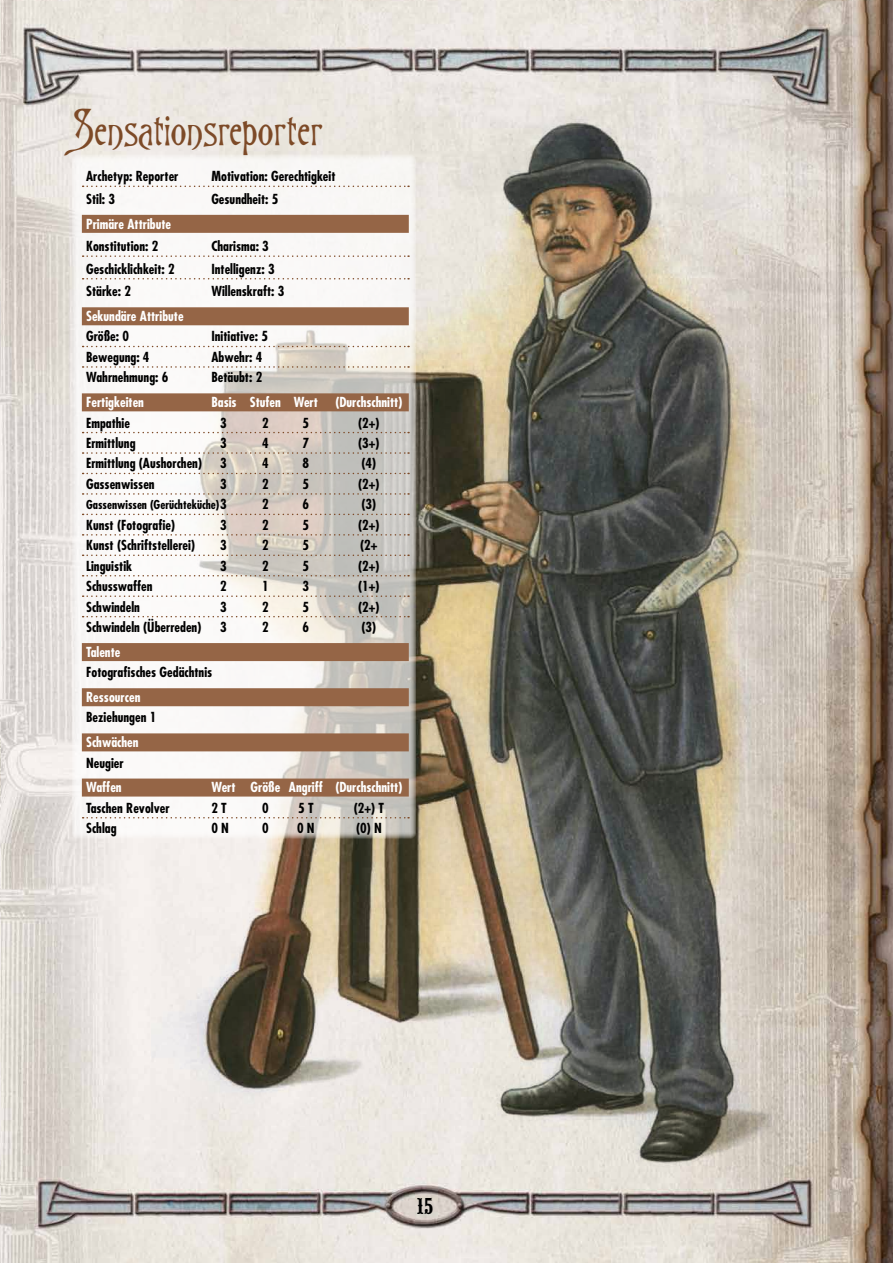
<style>
.page{position:relative;width:893px;height:1263px;background:#fff}
.page>*{position:absolute;margin:0;border:0;box-sizing:border-box;transform-origin:0 0}
.t1{font:45px "Goodfellow";color:#7d4a27}
.t2{font:24px "URW Wood Typ D";color:#000}
.t3{font:700 condensed 13.5px "Futura";color:#000}
.t4{font:700 condensed 13.5px "Futura";color:#fff}
.t5{font:700 condensed 12px "Futura";color:#000}
.s1{font-size:13.5px}
</style>
<div class="page">
<img style="left:0;top:0;width:893px;height:1263px">
<img style="left:151px;top:44px;width:644px;height:1153px">
<svg style="left:72px;top:154px;width:344px;height:685px;fill:#f9f7f6"></svg>
<svg style="left:83px;top:186px;width:326px;height:1px"></svg>
<div style="left:82px;top:215px;width:327px;height:18px;background:#956546"></div>
<svg style="left:83px;top:255px;width:326px;height:2px"></svg>
<svg style="left:83px;top:278px;width:326px;height:1px"></svg>
<div style="left:82px;top:307px;width:327px;height:18px;background:#956546"></div>
<svg style="left:83px;top:346px;width:326px;height:1px"></svg>
<svg style="left:83px;top:366px;width:326px;height:2px"></svg>
<div style="left:82px;top:393px;width:327px;height:18px;background:#956546"></div>
<svg style="left:83px;top:432px;width:326px;height:1px"></svg>
<svg style="left:83px;top:452px;width:326px;height:2px"></svg>
<svg style="left:83px;top:473px;width:326px;height:1px"></svg>
<svg style="left:83px;top:493px;width:326px;height:2px"></svg>
<svg style="left:83px;top:514px;width:326px;height:1px"></svg>
<svg style="left:83px;top:534px;width:326px;height:2px"></svg>
<svg style="left:83px;top:554px;width:326px;height:2px"></svg>
<svg style="left:83px;top:575px;width:326px;height:1px"></svg>
<svg style="left:83px;top:595px;width:326px;height:2px"></svg>
<svg style="left:83px;top:616px;width:326px;height:1px"></svg>
<div style="left:82px;top:643px;width:327px;height:18px;background:#956546"></div>
<div style="left:82px;top:688px;width:327px;height:18px;background:#956546"></div>
<div style="left:82px;top:733px;width:327px;height:18px;background:#956546"></div>
<div style="left:82px;top:778px;width:327px;height:18px;background:#956546"></div>
<svg style="left:83px;top:817px;width:326px;height:1px"></svg>
<h1 class="t1" style="left:73px;top:97px;width:251px">Sensationsreporter</h1>
<p class="t3" style="left:86px;top:168px;width:94px">Archetyp: Reporter</p>
<p class="t3" style="left:211px;top:168px;width:126px">Motivation: Gerechtigkeit</p>
<p class="t3" style="left:86px;top:190px;width:30px">Stil: 3</p>
<p class="t3" style="left:211px;top:190px;width:69px">Gesundheit: 5</p>
<p class="t4" style="left:86px;top:215px;width:87px">Primäre Attribute</p>
<p class="t3" style="left:86px;top:237px;width:74px">Konstitution: 2</p>
<p class="t3" style="left:211px;top:237px;width:59px">Charisma: 3</p>
<p class="t3" style="left:86px;top:260px;width:90px">Geschicklichkeit: 2</p>
<p class="t3" style="left:211px;top:260px;width:65px">Intelligenz: 3</p>
<p class="t3" style="left:86px;top:283px;width:46px">Stärke: 2</p>
<p class="t3" style="left:211px;top:283px;width:75px">Willenskraft: 3</p>
<p class="t4" style="left:86px;top:307px;width:99px">Sekundäre Attribute</p>
<p class="t3" style="left:86px;top:328px;width:45px">Größe: 0</p>
<p class="t3" style="left:211px;top:328px;width:58px">Initiative: 5</p>
<p class="t3" style="left:86px;top:348px;width:65px">Bewegung: 4</p>
<p class="t3" style="left:211px;top:348px;width:53px">Abwehr: 4</p>
<p class="t3" style="left:86px;top:369px;width:84px">Wahrnehmung: 6</p>
<p class="t3" style="left:211px;top:369px;width:53px">Betäubt: 2</p>
<p class="t4" style="left:86px;top:393px;width:59px">Fertigkeiten</p>
<p class="t4" style="left:211px;top:393px;width:108px">Basis Stufen Wert</p>
<p class="t4" style="left:335px;top:393px;width:69px">(Durchschnitt)</p>
<p class="t3" style="left:86px;top:414px;width:45px">Empathie</p>
<p class="t3" style="left:220px;top:414px;width:8px">3</p>
<p class="t3" style="left:262px;top:414px;width:8px">2</p>
<p class="t3" style="left:303px;top:414px;width:8px">5</p>
<p class="t3" style="left:358px;top:414px;width:23px">(2+)</p>
<p class="t3" style="left:86px;top:434px;width:51px">Ermittlung</p>
<p class="t3" style="left:220px;top:434px;width:8px">3</p>
<p class="t3" style="left:262px;top:434px;width:8px">4</p>
<p class="t3" style="left:303px;top:434px;width:8px">7</p>
<p class="t3" style="left:358px;top:434px;width:23px">(3+)</p>
<p class="t3" style="left:86px;top:455px;width:117px">Ermittlung (Aushorchen)</p>
<p class="t3" style="left:220px;top:455px;width:8px">3</p>
<p class="t3" style="left:262px;top:455px;width:8px">4</p>
<p class="t3" style="left:303px;top:455px;width:8px">8</p>
<p class="t3" style="left:361px;top:455px;width:16px">(4)</p>
<p class="t3" style="left:86px;top:475px;width:70px">Gassenwissen</p>
<p class="t3" style="left:220px;top:475px;width:8px">3</p>
<p class="t3" style="left:262px;top:475px;width:8px">2</p>
<p class="t3" style="left:303px;top:475px;width:8px">5</p>
<p class="t3" style="left:358px;top:475px;width:23px">(2+)</p>
<p class="t5" style="left:86px;top:497px;width:142px">Gassenwissen (Gerüchteküche)<span class="s1">3</span></p>
<p class="t3" style="left:262px;top:496px;width:8px">2</p>
<p class="t3" style="left:303px;top:496px;width:8px">6</p>
<p class="t3" style="left:362px;top:496px;width:16px">(3)</p>
<p class="t3" style="left:86px;top:516px;width:91px">Kunst (Fotografie)</p>
<p class="t3" style="left:220px;top:516px;width:8px">3</p>
<p class="t3" style="left:262px;top:516px;width:8px">2</p>
<p class="t3" style="left:303px;top:516px;width:8px">5</p>
<p class="t3" style="left:358px;top:516px;width:23px">(2+)</p>
<p class="t3" style="left:86px;top:537px;width:110px">Kunst (Schriftstellerei)</p>
<p class="t3" style="left:220px;top:537px;width:8px">3</p>
<p class="t3" style="left:262px;top:537px;width:8px">2</p>
<p class="t3" style="left:303px;top:537px;width:8px">5</p>
<p class="t3" style="left:360px;top:537px;width:19px">(2+</p>
<p class="t3" style="left:86px;top:557px;width:48px">Linguistik</p>
<p class="t3" style="left:220px;top:557px;width:8px">3</p>
<p class="t3" style="left:262px;top:557px;width:8px">2</p>
<p class="t3" style="left:303px;top:557px;width:8px">5</p>
<p class="t3" style="left:358px;top:557px;width:23px">(2+)</p>
<p class="t3" style="left:86px;top:577px;width:68px">Schusswaffen</p>
<p class="t3" style="left:220px;top:577px;width:8px">2</p>
<p class="t3" style="left:262px;top:577px;width:8px">1</p>
<p class="t3" style="left:303px;top:577px;width:8px">3</p>
<p class="t3" style="left:358px;top:577px;width:23px">(1+)</p>
<p class="t3" style="left:86px;top:598px;width:55px">Schwindeln</p>
<p class="t3" style="left:220px;top:598px;width:8px">3</p>
<p class="t3" style="left:262px;top:598px;width:8px">2</p>
<p class="t3" style="left:303px;top:598px;width:8px">5</p>
<p class="t3" style="left:358px;top:598px;width:23px">(2+)</p>
<p class="t3" style="left:86px;top:618px;width:117px">Schwindeln (Überreden)</p>
<p class="t3" style="left:220px;top:618px;width:8px">3</p>
<p class="t3" style="left:262px;top:618px;width:8px">2</p>
<p class="t3" style="left:303px;top:618px;width:8px">6</p>
<p class="t3" style="left:362px;top:618px;width:16px">(3)</p>
<p class="t4" style="left:86px;top:643px;width:36px">Talente</p>
<p class="t3" style="left:86px;top:663px;width:128px">Fotografisches Gedächtnis</p>
<p class="t4" style="left:86px;top:688px;width:56px">Ressourcen</p>
<p class="t3" style="left:86px;top:709px;width:72px">Beziehungen 1</p>
<p class="t4" style="left:86px;top:733px;width:54px">Schwächen</p>
<p class="t3" style="left:86px;top:754px;width:39px">Neugier</p>
<p class="t4" style="left:86px;top:779px;width:37px">Waffen</p>
<p class="t4" style="left:211px;top:779px;width:193px">Wert Größe Angriff (Durchschnitt)</p>
<p class="t3" style="left:86px;top:799px;width:85px">Taschen Revolver</p>
<p class="t3" style="left:211px;top:799px;width:17px">2 T</p>
<p class="t3" style="left:262px;top:799px;width:8px">0</p>
<p class="t3" style="left:298px;top:799px;width:17px">5 T</p>
<p class="t3" style="left:354px;top:799px;width:32px">(2+) T</p>
<p class="t3" style="left:86px;top:819px;width:32px">Schlag</p>
<p class="t3" style="left:211px;top:819px;width:19px">0 N</p>
<p class="t3" style="left:262px;top:819px;width:8px">0</p>
<p class="t3" style="left:297px;top:819px;width:19px">0 N</p>
<p class="t3" style="left:356px;top:819px;width:27px">(0) N</p>
<h2 class="t2" style="left:417px;top:1193px;width:18px">15</h2>
</div>
